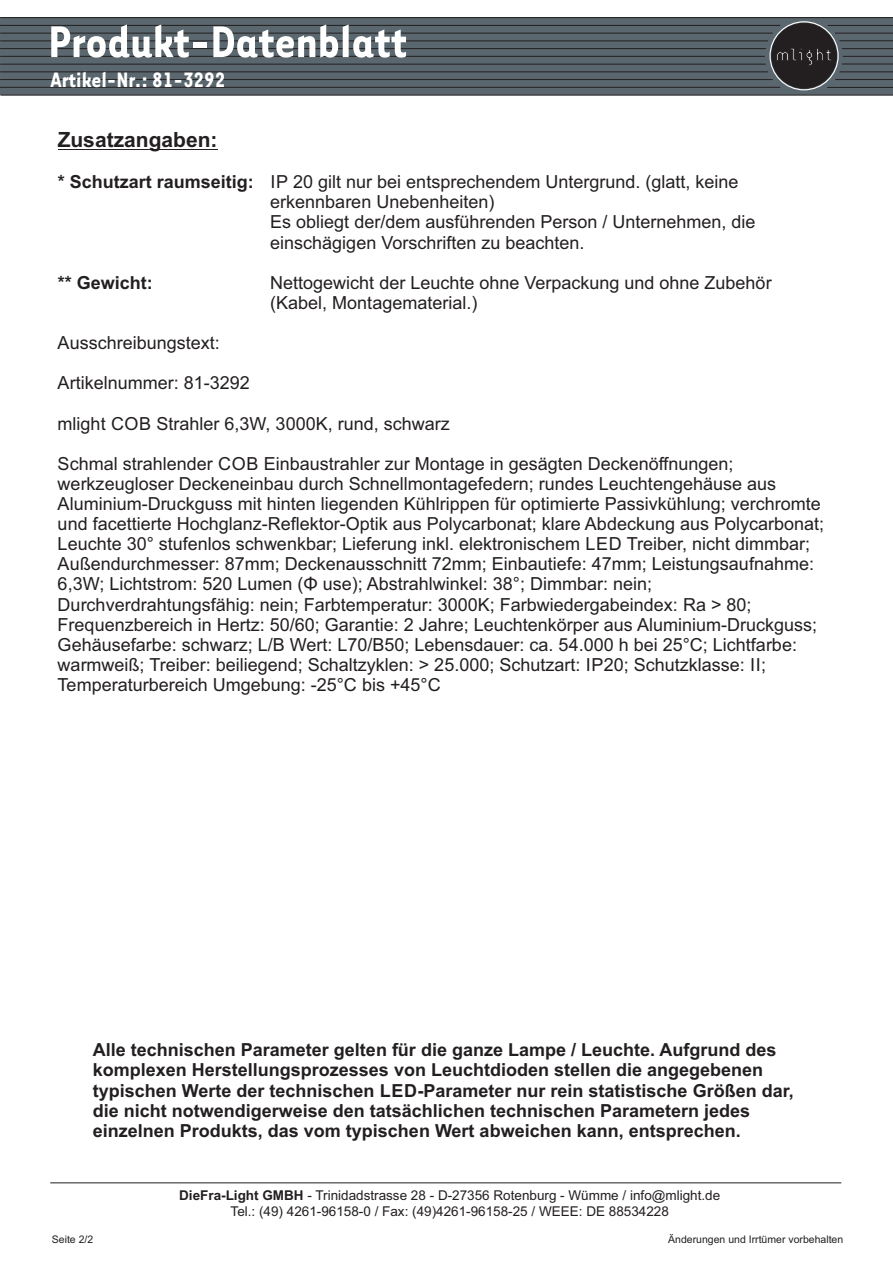
<style>
.page{position:relative;width:893px;height:1263px;background:#fff}
.page>*{position:absolute;margin:0;border:0;box-sizing:border-box;transform-origin:0 0}
.t1{font:700 51.15px "Tarzana Narrow";color:#fff}
.t2{font:700 24px "Tarzana Narrow";color:#fff}
.t3{font:700 21px "Arial";color:#231f20}
.t4{font:18px/20.1px "Arial";color:#231f20}
.t5{font:700 18px/20.1px "Arial";color:#231f20}
.t6{font:13.5px/15.1px "Arial";color:#231f20;text-align:center}
.t7{font:10.5px "Arial";color:#231f20}
.s1{font-weight:700}
</style>
<div class="page">
<hr style="left:58px;top:149px;width:160px;height:1px;background:#231f20">
<hr style="left:50px;top:1182px;width:791px;height:1px;background:#231f20">
<div style="left:0;top:17px;width:893px;height:78px;background:#5a676e"></div>
<svg style="left:0;top:95px;width:893px;height:1px"></svg>
<svg style="left:0;top:17px;width:893px;height:72px"></svg>
<div style="left:769px;top:21px;width:70px;height:69px;border:1px solid #fff;border-radius:50%"></div>
<h1 class="t1" style="left:48px;top:26px;width:360px">Produkt-Datenblatt</h1>
<h2 class="t2" style="left:51px;top:72px;width:176px">Artikel-Nr.: 81-3292</h2>
<p class="t3" style="left:58px;top:132px;width:161px">Zusatzangaben:</p>
<p class="t4" style="left:270px;top:173px;width:487px;text-indent:-213px"><span class="s1">* Schutzart raumseitig:</span> IP 20 gilt nur bei entsprechendem Untergrund. (glatt, keine erkennbaren Unebenheiten)<br>Es obliegt der/dem ausführenden Person / Unternehmen, die einschägigen Vorschriften zu beachten.</p>
<p class="t5" style="left:58px;top:274px;width:97px">** Gewicht:</p>
<p class="t4" style="left:270px;top:274px;width:503px">Nettogewicht der Leuchte ohne Verpackung und ohne Zubehör (Kabel, Montagematerial.)</p>
<p class="t4" style="left:58px;top:334px;width:164px">Ausschreibungstext:</p>
<p class="t4" style="left:58px;top:375px;width:194px">Artikelnummer: 81-3292</p>
<p class="t4" style="left:58px;top:415px;width:394px">mlight COB Strahler 6,3W, 3000K, rund, schwarz</p>
<p class="t4" style="left:58px;top:455px;width:768px">Schmal strahlender COB Einbaustrahler zur Montage in gesägten Deckenöffnungen; werkzeugloser Deckeneinbau durch Schnellmontagefedern; rundes Leuchtengehäuse aus Aluminium-Druckguss mit hinten liegenden Kühlrippen für optimierte Passivkühlung; verchromte und facettierte Hochglanz-Reflektor-Optik aus Polycarbonat; klare Abdeckung aus Polycarbonat; Leuchte 30° stufenlos schwenkbar; Lieferung inkl. elektronischem LED Treiber, nicht dimmbar; Außendurchmesser: 87mm; Deckenausschnitt 72mm; Einbautiefe: 47mm; Leistungsaufnahme:<br>6,3W; Lichtstrom: 520 Lumen (Φ use); Abstrahlwinkel: 38°; Dimmbar: nein; Durchverdrahtungsfähig: nein; Farbtemperatur: 3000K; Farbwiedergabeindex: Ra &gt; 80; Frequenzbereich in Hertz: 50/60; Garantie: 2 Jahre; Leuchtenkörper aus Aluminium-Druckguss; Gehäusefarbe: schwarz; L/B Wert: L70/B50; Lebensdauer: ca. 54.000 h bei 25°C; Lichtfarbe: warmweiß; Treiber: beiliegend; Schaltzyklen: &gt; 25.000; Schutzart: IP20; Schutzklasse: II; Temperaturbereich Umgebung: -25°C bis +45°C</p>
<p class="t5" style="left:93px;top:1041px;width:702px">Alle technischen Parameter gelten für die ganze Lampe / Leuchte. Aufgrund des komplexen Herstellungsprozesses von Leuchtdioden stellen die angegebenen typischen Werte der technischen LED-Parameter nur rein statistische Größen dar, die nicht notwendigerweise den tatsächlichen technischen Parametern jedes einzelnen Produkts, das vom typischen Wert abweichen kann, entsprechen.</p>
<p class="t6" style="left:179px;top:1189px;width:543px"><span class="s1">DieFra-Light GMBH</span> - Trinidadstrasse 28 - D-27356 Rotenburg - Wümme / info@mlight.de<br>Tel.: (49) 4261-96158-0 / Fax: (49)4261-96158-25 / WEEE: DE 88534228</p>
<p class="t7" style="left:52px;top:1235px;width:43px">Seite 2/2</p>
<p class="t7" style="left:668px;top:1235px;width:177px">Änderungen und Irrtümer vorbehalten</p>
</div>
